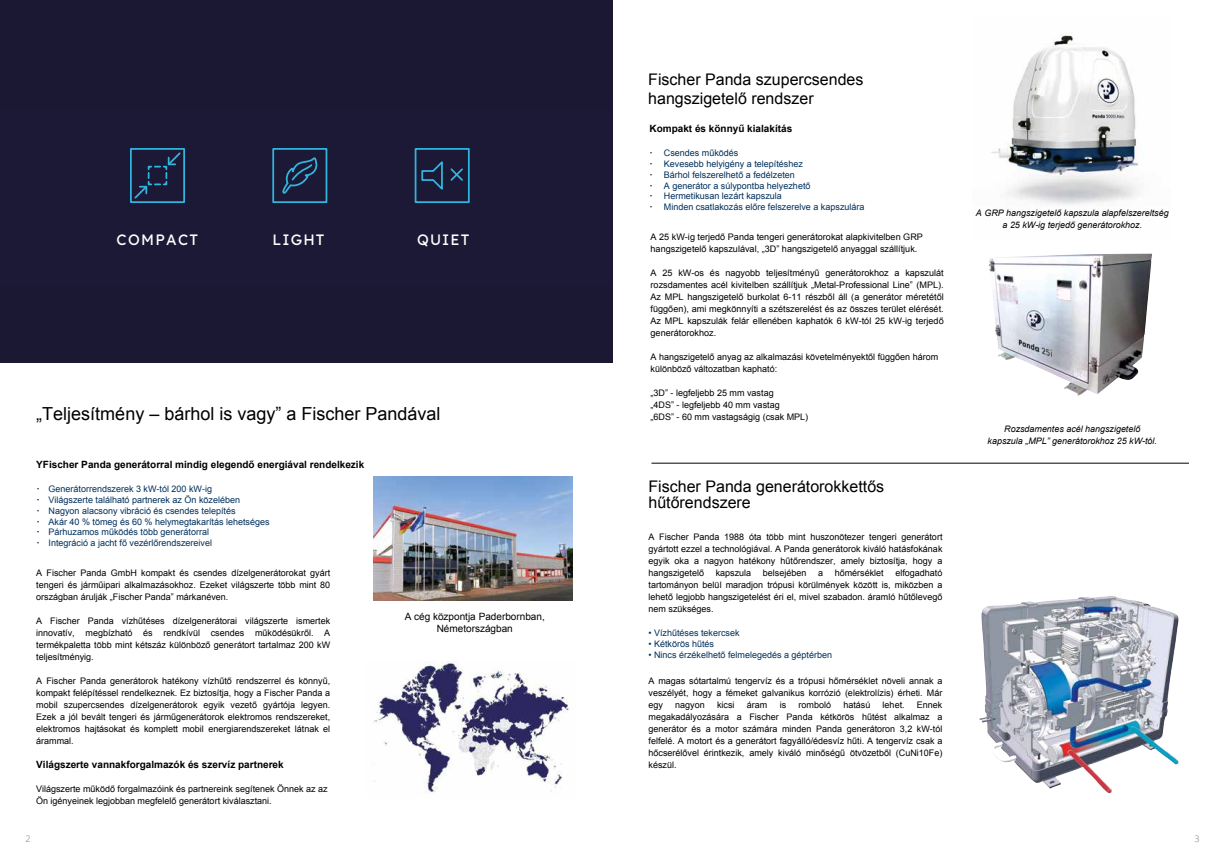
<style>
.page{position:relative;width:1225px;height:859px;background:#fff}
.page>*{position:absolute;margin:0;border:0;box-sizing:border-box;transform-origin:0 0}
.t1{font:18px "Arial";color:#000}
.t2{font:16px/19.2px "Arial";color:#000}
.t3{font:15px "Lexend";letter-spacing:.07em;color:#fff}
.t4{font:700 10px "Arial";color:#000}
.t5{font:10px/12px "Arial";color:#000;text-align:center}
.t6{font:9px/12px "Arial";color:#000;text-align:justify}
.t7{font:9px "Arial";color:#00305d}
.t8{font:300 9px "Open Sans";color:#777776}
.t9{font:italic 8.9px/12px "Arial";color:#000;text-align:center}
.s1{font-family:"Open Sans";font-weight:300}
</style>
<div class="page">
<img style="left:979px;top:596px;width:200px;height:197px">
<img style="left:991px;top:35px;width:148px;height:170px">
<img style="left:989px;top:253px;width:163px;height:143px">
<hr style="left:651px;top:463px;width:538px;height:1px;background:#000">
<img style="left:373px;top:477px;width:199px;height:123px">
<img style="left:374px;top:661px;width:195px;height:132px">
<div style="left:0;top:0;width:612px;height:362px;background:#1b1834"></div>
<svg style="left:134px;top:152px;width:47px;height:47px"></svg>
<div style="left:272px;top:148px;width:55px;height:55px;border:2px solid #32b4dc"></div>
<div style="left:130px;top:148px;width:55px;height:55px;border:2px solid #32b4dc"></div>
<div style="left:415px;top:148px;width:55px;height:55px;border:2px solid #32b4dc"></div>
<svg style="left:421px;top:161px;width:42px;height:29px"></svg>
<svg style="left:282px;top:157px;width:36px;height:37px"></svg>
<h3 class="t3" style="left:116px;top:228px;width:83px">COMPACT</h3>
<h3 class="t3" style="left:272px;top:228px;width:54px">LIGHT</h3>
<h3 class="t3" style="left:417px;top:228px;width:54px">QUIET</h3>
<h1 class="t1" style="left:36px;top:402px;width:406px">„Teljesítmény – bárhol is vagy” a Fischer Pandával</h1>
<p class="t4" style="left:36px;top:458px;width:329px">YFischer Panda generátorral mindig elegendő energiával rendelkezik</p>
<p class="t7" style="left:36px;top:483px;width:177px"><span class="s1">•</span> Generátorrendszerek 3 kW-tól 200 kW-ig</p>
<p class="t7" style="left:36px;top:494px;width:205px"><span class="s1">•</span> Világszerte található partnerek az Ön közelében</p>
<p class="t7" style="left:36px;top:505px;width:201px"><span class="s1">•</span> Nagyon alacsony vibráció és csendes telepítés</p>
<p class="t7" style="left:36px;top:515px;width:235px"><span class="s1">•</span> Akár 40 % tömeg és 60 % helymegtakarítás lehetséges</p>
<p class="t7" style="left:36px;top:526px;width:174px"><span class="s1">•</span> Párhuzamos működés több generátorral</p>
<p class="t7" style="left:36px;top:537px;width:177px"><span class="s1">•</span> Integráció a jacht fő vezérlőrendszereivel</p>
<p class="t6" style="left:36px;top:567px;width:295px">A Fischer Panda GmbH kompakt és csendes dízelgenerátorokat gyárt tengeri és járműipari alkalmazásokhoz. Ezeket világszerte több mint 80 országban árulják „Fischer Panda” márkanéven.</p>
<p class="t6" style="left:36px;top:615px;width:295px">A Fischer Panda vízhűtéses dízelgenerátorai világszerte ismertek innovatív, megbízható és rendkívül csendes működésükről. A termékpaletta több mint kétszáz különböző generátort tartalmaz 200 kW teljesítményig.</p>
<p class="t6" style="left:36px;top:675px;width:295px">A Fischer Panda generátorok hatékony vízhűtő rendszerrel és könnyű, kompakt felépítéssel rendelkeznek. Ez biztosítja, hogy a Fischer Panda a mobil szupercsendes dízelgenerátorok egyik vezető gyártója legyen.<br>Ezek a jól bevált tengeri és járműgenerátorok elektromos rendszereket, elektromos hajtásokat és komplett mobil energiarendszereket látnak el árammal.</p>
<p class="t4" style="left:36px;top:758px;width:249px">Világszerte vannakforgalmazók és szervíz partnerek</p>
<p class="t6" style="left:36px;top:783px;width:293px">Világszerte működő forgalmazóink és partnereink segítenek Önnek az az<br>Ön igényeinek legjobban megfelelő generátort kiválasztani.</p>
<p class="t5" style="left:405px;top:611px;width:142px">A cég központja Paderbornban,<br>Németországban</p>
<h2 class="t2" style="left:648px;top:70px;width:217px">Fischer Panda szupercsendes hangszigetelő rendszer</h2>
<p class="t4" style="left:649px;top:122px;width:144px">Kompakt és könnyű kialakítás</p>
<p class="t7" style="left:649px;top:147px;width:90px"><span class="s1">•</span> Csendes működés</p>
<p class="t7" style="left:649px;top:158px;width:155px"><span class="s1">•</span> Kevesebb helyigény a telepítéshez</p>
<p class="t7" style="left:649px;top:169px;width:147px"><span class="s1">•</span> Bárhol felszerelhető a fedélzeten</p>
<p class="t7" style="left:649px;top:180px;width:162px"><span class="s1">•</span> A generátor a súlypontba helyezhető</p>
<p class="t7" style="left:649px;top:190px;width:134px"><span class="s1">•</span> Hermetikusan lezárt kapszula</p>
<p class="t7" style="left:649px;top:201px;width:216px"><span class="s1">•</span> Minden csatlakozás előre felszerelve a kapszulára</p>
<p class="t6" style="left:650px;top:231px;width:274px;line-height:11.7px">A 25 kW-ig terjedő Panda tengeri generátorokat alapkivitelben GRP hangszigetelő kapszulával, „3D” hangszigetelő anyaggal szállítjuk.</p>
<p class="t6" style="left:650px;top:267px;width:295px">A 25 kW-os és nagyobb teljesítményű generátorokhoz a kapszulát rozsdamentes acél kivitelben szállítjuk „Metal-Professional Line” (MPL).<br>Az MPL hangszigetelő burkolat 6-11 részből áll (a generátor méretétől függően), ami megkönnyíti a szétszerelést és az összes terület elérését.<br>Az MPL kapszulák felár ellenében kaphatók 6 kW-tól 25 kW-ig terjedő generátorokhoz.</p>
<p class="t6" style="left:650px;top:351px;width:289px;line-height:11.7px">A hangszigetelő anyag az alkalmazási követelményektől függően három különböző változatban kapható:</p>
<p class="t6" style="left:650px;top:387px;width:159px;text-align:left">„3D” - legfeljebb 25 mm vastag<br>„4DS” - legfeljebb 40 mm vastag<br>„6DS” - 60 mm vastagságig (csak MPL)</p>
<h2 class="t2" style="left:648px;top:479px;width:237px;line-height:16px">Fischer Panda generátorokkettős hűtőrendszere</h2>
<p class="t6" style="left:648px;top:531px;width:295px">A Fischer Panda 1988 óta több mint huszonötezer tengeri generátort gyártott ezzel a technológiával. A Panda generátorok kiváló hatásfokának egyik oka a nagyon hatékony hűtőrendszer, amely biztosítja, hogy a hangszigetelő</p>
<p class="t6" style="left:648px;top:567px;width:295px;text-indent:247px">elfogadható tartományon belül maradjon trópusi körülmények között is, miközben a lehető legjobb hangszigetelést éri el, mivel szabadon. áramló hűtőlevegő nem szükséges.</p>
<p class="t6" style="left:715px;top:567px;width:37px">kapszula</p>
<p class="t6" style="left:763px;top:567px;width:45px">belsejében</p>
<p class="t6" style="left:818px;top:567px;width:7px">a</p>
<p class="t6" style="left:834px;top:567px;width:51px">hőmérséklet</p>
<p class="t7" style="left:648px;top:627px;width:93px">• Vízhűtéses tekercsek</p>
<p class="t7" style="left:648px;top:638px;width:67px">• Kétkörös hűtés</p>
<p class="t7" style="left:648px;top:649px;width:185px">• Nincs érzékelhető felmelegedés a géptérben</p>
<p class="t6" style="left:648px;top:675px;width:295px">A magas sótartalmú tengervíz és a trópusi hőmérséklet növeli annak a veszélyét, hogy a fémeket galvanikus korrózió (elektrolízis) érheti. Már egy</p>
<p class="t6" style="left:675px;top:699px;width:31px">nagyon</p>
<p class="t6" style="left:717px;top:699px;width:19px">kicsi</p>
<p class="t6" style="left:747px;top:699px;width:22px">áram</p>
<p class="t6" style="left:779px;top:699px;width:8px">is</p>
<p class="t6" style="left:798px;top:699px;width:34px">romboló</p>
<p class="t6" style="left:843px;top:699px;width:29px">hatású</p>
<p class="t6" style="left:882px;top:699px;width:24px">lehet.</p>
<p class="t6" style="left:648px;top:699px;width:295px;text-indent:268px">Ennek megakadályozására a Fischer Panda kétkörös hűtést alkalmaz a generátor és a motor számára minden Panda generátoron 3,2 kW-tól felfelé. A motort és a generátort fagyálló/édesvíz hűti. A tengervíz csak a hőcserélővel érintkezik, amely kiváló minőségű ötvözetből (CuNi10Fe) készül.</p>
<p class="t9" style="left:976px;top:207px;width:194px">A GRP hangszigetelő kapszula alapfelszereltség a 25 kW-ig terjedő generátorokhoz.</p>
<p class="t9" style="left:987px;top:423px;width:171px">Rozsdamentes acél hangszigetelő kapszula „MPL” generátorokhoz 25 kW-tól.</p>
<p class="t8" style="left:26px;top:832px;width:7px">2</p>
<p class="t8" style="left:1194px;top:832px;width:7px">3</p>
</div>
